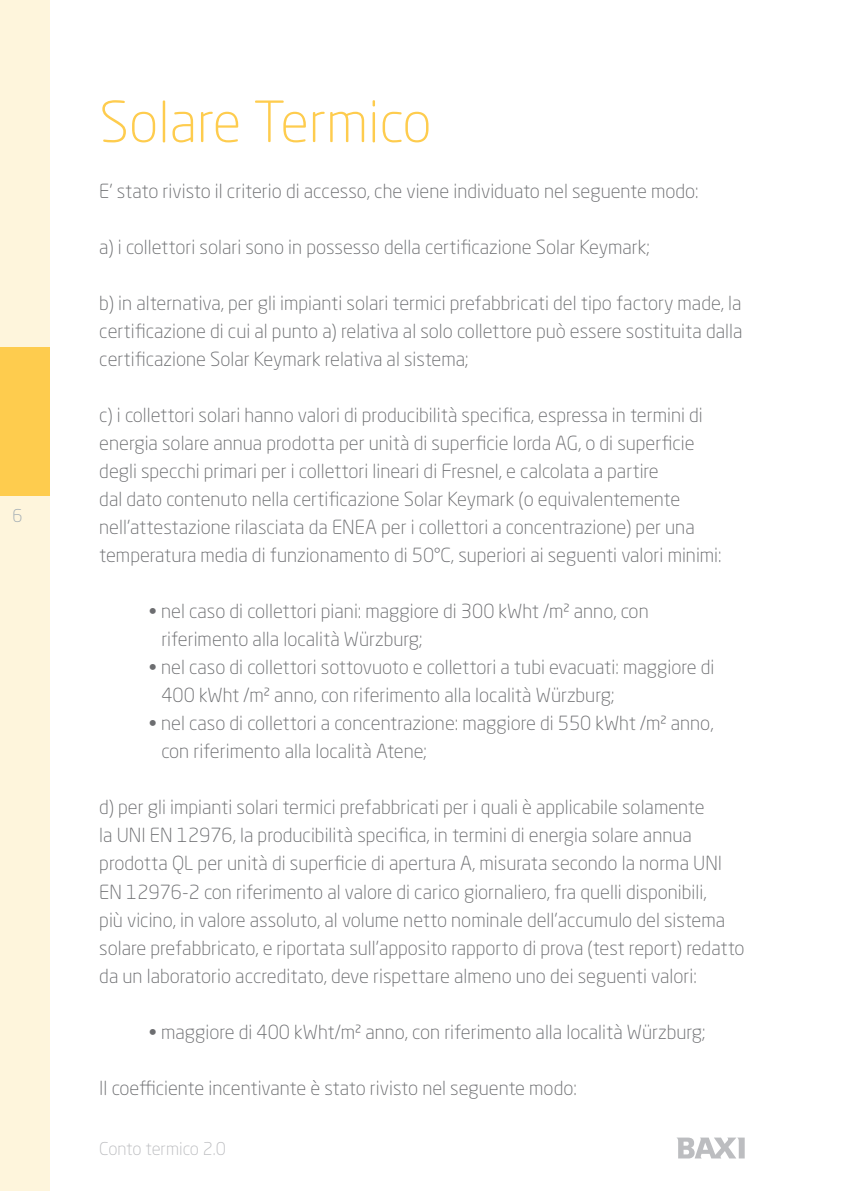
<style>
.page{position:relative;width:844px;height:1191px;background:#fff}
.page>*{position:absolute;margin:0;border:0;box-sizing:border-box;transform-origin:0 0}
.t1{font:300 56px "Neo Sans Pro";color:#fecc4e}
.t2{font:300 19.25px/28px "Neo Sans Pro";color:#6c6d70}
.t3{font:300 17.5px "Neo Sans Pro";letter-spacing:-.01em;color:#bcbdc0}
.t4{font:300 17.5px "Neo Sans Pro";color:#9faab2}
</style>
<div class="page">
<div style="left:0;top:0;width:50px;height:1191px;background:#fef5dc"></div>
<div style="left:0;top:347px;width:50px;height:149px;background:#fecc4e"></div>
<svg style="left:677px;top:1137px;width:67px;height:21px"></svg>
<p class="t4" style="left:12px;top:505px;width:12px">6</p>
<h1 class="t1" style="left:99px;top:88px;width:334px">Solare Termico</h1>
<p class="t2" style="left:99px;top:177px;width:600px">E’ stato rivisto il criterio di accesso, che viene individuato nel seguente modo:</p>
<p class="t2" style="left:99px;top:233px;width:552px">a) i collettori solari sono in possesso della certificazione Solar Keymark;</p>
<p class="t2" style="left:99px;top:289px;width:644px;text-align:justify">b) in alternativa, per gli impianti solari termici prefabbricati del tipo factory made, la certificazione di cui al punto a) relativa al solo collettore può essere sostituita dalla certificazione Solar Keymark relativa al sistema;</p>
<p class="t2" style="left:99px;top:401px;width:623px">c) i collettori solari hanno valori di producibilità specifica, espressa in termini di energia solare annua prodotta per unità di superficie lorda AG, o di superficie degli specchi primari per i collettori lineari di Fresnel, e calcolata a partire<br>dal dato contenuto nella certificazione Solar Keymark (o equivalentemente nell’attestazione rilasciata da ENEA per i collettori a concentrazione) per una temperatura media di funzionamento di 50°C, superiori ai seguenti valori minimi:</p>
<p class="t2" style="left:161px;top:597px;width:488px;text-indent:-12px">• nel caso di collettori piani: maggiore di 300 kWht /m² anno, con riferimento alla località Würzburg;</p>
<p class="t2" style="left:161px;top:653px;width:554px;text-indent:-12px">• nel caso di collettori sottovuoto e collettori a tubi evacuati: maggiore di<br>400 kWht /m² anno, con riferimento alla località Würzburg;</p>
<p class="t2" style="left:161px;top:709px;width:553px;text-indent:-12px">• nel caso di collettori a concentrazione: maggiore di 550 kWht /m² anno, con riferimento alla località Atene;</p>
<p class="t2" style="left:99px;top:793px;width:646px">d) per gli impianti solari termici prefabbricati per i quali è applicabile solamente<br>la UNI EN 12976, la producibilità specifica, in termini di energia solare annua prodotta QL per unità di superficie di apertura A, misurata secondo la norma UNI EN 12976-2 con riferimento al valore di carico giornaliero, fra quelli disponibili,<br>più vicino, in valore assoluto, al volume netto nominale dell’accumulo del sistema solare prefabbricato, e riportata sull’apposito rapporto di prova (test report) redatto da un laboratorio accreditato, deve rispettare almeno uno dei seguenti valori:</p>
<p class="t2" style="left:149px;top:1017px;width:558px">• maggiore di 400 kWht/m² anno, con riferimento alla località Würzburg;</p>
<p class="t2" style="left:99px;top:1073px;width:479px">Il coefficiente incentivante è stato rivisto nel seguente modo:</p>
<p class="t3" style="left:99px;top:1137px;width:128px">Conto termico 2.0</p>
</div>
